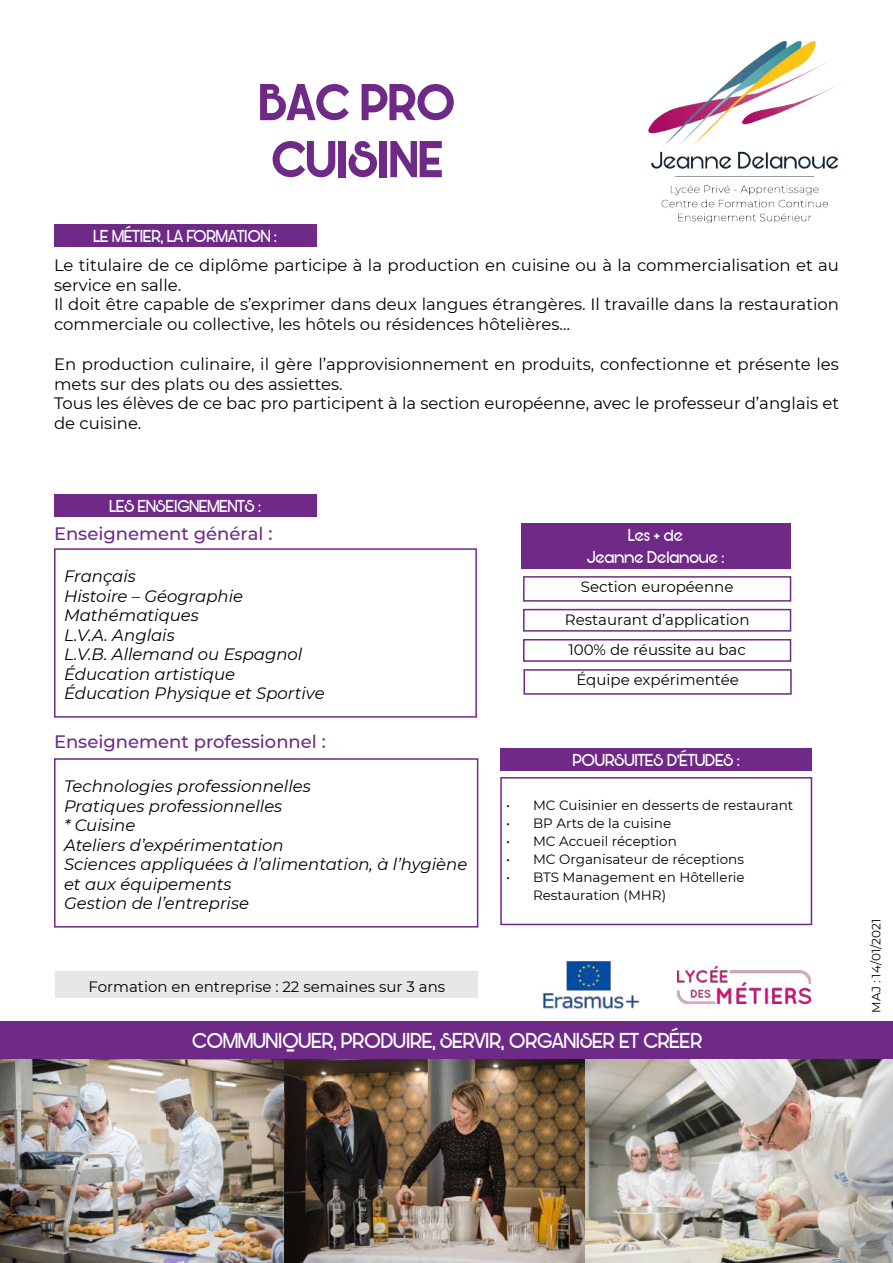
<style>
.page{position:relative;width:893px;height:1263px;background:#fff}
.page>*{position:absolute;margin:0;border:0;box-sizing:border-box;transform-origin:0 0}
.t1{font:700 54px/57px "Bunya PERSONAL";color:#6e2a86}
.t2{font:22.5px "Bunya PERSONAL";color:#fff}
.t3{font:18px/21.6px "Bunya PERSONAL";color:#fff;text-align:center}
.t4{font:500 18px "Montserrat";color:#6e2a86}
.t5{font:16.5px/19.8px "Montserrat";color:#000}
.t6{font:italic 16.5px/19.5px "Montserrat";color:#000}
.t7{font:15px/32.7px "Montserrat";color:#000;text-align:center}
.t8{font:13.5px/18px "Montserrat";color:#000}
.t9{font:12px "Montserrat";color:#000}
</style>
<div class="page">
<img style="left:648px;top:40px;width:191px;height:182px">
<div style="left:54px;top:548px;width:423px;height:170px;border:2px solid #6e2a86"></div>
<div style="left:54px;top:758px;width:424px;height:169px;border:2px solid #6e2a86"></div>
<img style="left:0;top:1059px;width:285px;height:204px">
<img style="left:285px;top:1059px;width:608px;height:204px">
<div style="left:521px;top:523px;width:269px;height:46px;background:#6e2a86"></div>
<div style="left:54px;top:224px;width:262px;height:23px;background:#6e2a86"></div>
<div style="left:54px;top:494px;width:262px;height:23px;background:#6e2a86"></div>
<div style="left:500px;top:748px;width:312px;height:23px;background:#6e2a86"></div>
<div style="left:523px;top:576px;width:268px;height:26px;border:2px solid #6e2a86"></div>
<div style="left:523px;top:609px;width:268px;height:23px;border:2px solid #6e2a86"></div>
<div style="left:523px;top:639px;width:268px;height:23px;border:2px solid #6e2a86"></div>
<div style="left:523px;top:669px;width:269px;height:26px;border:2px solid #6e2a86"></div>
<div style="left:500px;top:777px;width:312px;height:148px;border:2px solid #6e2a86"></div>
<div style="left:0;top:1021px;width:893px;height:38px;background:#6e2a86"></div>
<img style="left:677px;top:966px;width:134px;height:38px">
<div style="left:56px;top:972px;width:422px;height:26px;background:#e6e7e8"></div>
<img style="left:542px;top:961px;width:98px;height:47px">
<h1 class="t1" style="left:259px;top:75px;width:198px">BAC PRO<br>CUISINE</h1>
<p class="t3" style="left:94px;top:226px;width:185px">LE MÉTIER, LA FORMATION :</p>
<p class="t5" style="left:54px;top:254px;width:786px">Le titulaire de ce diplôme participe à la production en cuisine ou à la commercialisation et au service en salle.<br>Il doit être capable de s’exprimer dans deux langues étrangères. Il travaille dans la restauration commerciale ou collective, les hôtels ou résidences hôtelières…</p>
<p class="t5" style="left:54px;top:353px;width:786px">En production culinaire, il gère l’approvisionnement en produits, confectionne et présente les mets sur des plats ou des assiettes.<br>Tous les élèves de ce bac pro participent à la section européenne, avec le professeur d’anglais et de cuisine.</p>
<p class="t3" style="left:110px;top:495px;width:153px">LES ENSEIGNEMENTS :</p>
<p class="t4" style="left:54px;top:521px;width:220px">Enseignement général :</p>
<p class="t6" style="left:64px;top:566px;width:262px">Français<br>Histoire – Géographie<br>Mathématiques<br>L.V.A. Anglais<br>L.V.B. Allemand ou Espagnol<br>Éducation artistique<br>Éducation Physique et Sportive</p>
<p class="t4" style="left:54px;top:729px;width:273px">Enseignement professionnel :</p>
<p class="t6" style="left:64px;top:776px;width:405px">Technologies professionnelles<br>Pratiques professionnelles<br>* Cuisine<br>Ateliers d’expérimentation<br>Sciences appliquées à l’alimentation, à l’hygiène et aux équipements<br>Gestion de l’entreprise</p>
<p class="t3" style="left:587px;top:525px;width:139px">Les + de<br>Jeanne Delanoue :</p>
<p class="t7" style="left:565px;top:570px;width:186px">Section européenne<br>Restaurant d’application</p>
<p class="t7" style="left:568px;top:634px;width:179px;line-height:30.2px">100% de réussite au bac<br>Équipe expérimentée</p>
<p class="t3" style="left:573px;top:750px;width:168px">POURSUITES D’ÉTUDES :</p>
<p class="t8" style="left:506px;top:795px;width:289px">• MC Cuisinier en desserts de restaurant</p>
<p class="t8" style="left:506px;top:813px;width:167px">• BP Arts de la cuisine</p>
<p class="t8" style="left:506px;top:831px;width:172px">• MC Accueil réception</p>
<p class="t8" style="left:506px;top:849px;width:240px">• MC Organisateur de réceptions</p>
<p class="t8" style="left:533px;top:867px;width:213px;text-indent:-27px">• BTS Management en Hôtellerie<br>Restauration (MHR)</p>
<p class="t7" style="left:89px;top:970px;width:358px">Formation en entreprise : 22 semaines sur 3 ans</p>
<h2 class="t2" style="left:192px;top:1027px;width:511px">COMMUNIQUER, PRODUIRE, SERVIR, ORGANISER ET CRÉER</h2>
<p class="t9" style="left:868px;top:1012px;width:95px;rotate:-90deg">MAJ : 14/01/2021</p>
</div>
